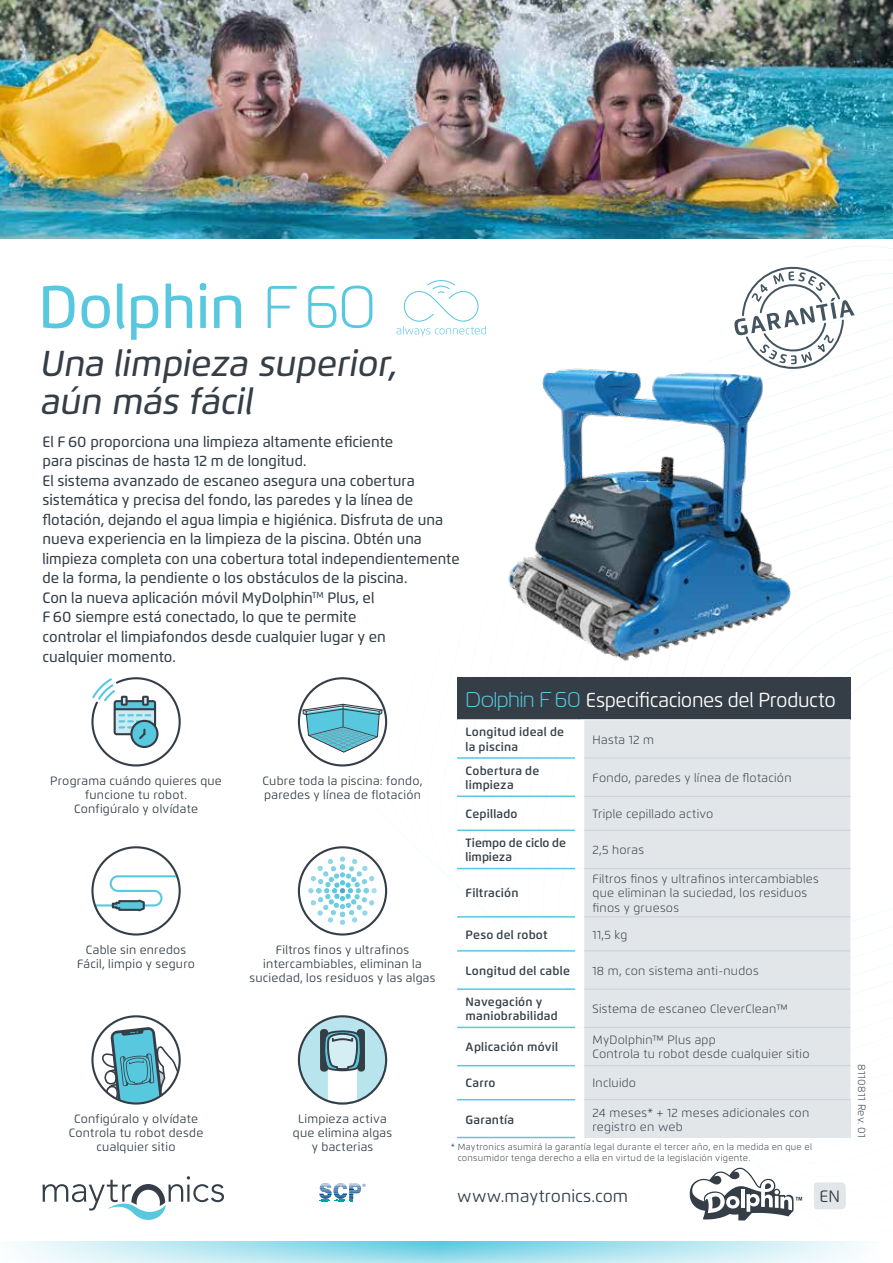
<style>
.page{position:relative;width:893px;height:1263px;background:#fff}
.page>*{position:absolute;margin:0;border:0;box-sizing:border-box;transform-origin:0 0}
.t1{font:500 60px "Flexo";letter-spacing:-.005em;color:#58c8df}
.t2{font:italic 500 36px/37.5px "Flexo";letter-spacing:-.005em;color:#353e47}
.t3{font:20.25px "Flexo";letter-spacing:-.015em;color:#fff;scale:.95 1}
.t4{font:16.95px "Flexo";letter-spacing:.005em;color:#353e47}
.t5{font:16.5px "Flexo";color:#353e47}
.t6{font:500 15px/19.5px "Flexo";color:#353e47}
.t7{font:12px/14.4px "Flexo";letter-spacing:.02em;color:#353e47;text-align:center}
.t8{font:300 12px/14.4px "Flexo";letter-spacing:.025em;color:#353e47}
.t9{font:600 12px/24px "Flexo";letter-spacing:.015em;color:#353e47}
.t10{font:600 12px "Flexo";letter-spacing:-.005em;color:#353e47}
.t11{font:300 10.5px "Flexo";letter-spacing:.035em;color:#353e47}
.t12{font:300 9px/10.8px "Flexo";letter-spacing:.03em;color:#353e47}
.s1{font-family:"Magistral";font-weight:300}
.s2{font-family:"Magistral";font-weight:300;font-size:21.3px;color:#58c8df}
</style>
<div class="page">
<svg style="left:387px;top:246px;width:506px;height:751px"></svg>
<svg style="left:16px;top:1241px;width:846px;height:22px;background:#b9e7f1"></svg>
<svg style="left:814px;top:1182px;width:32px;height:27px"></svg>
<svg style="left:43px;top:1176px;width:181px;height:44px"></svg>
<svg style="left:690px;top:1167px;width:112px;height:53px"></svg>
<svg style="left:396px;top:280px;width:90px;height:56px"></svg>
<img style="left:501px;top:361px;width:290px;height:309px">
<img style="left:0;top:0;width:893px;height:239px">
<hr style="left:457px;top:1137px;width:118px;height:1px;background:#58c8df">
<div style="left:457px;top:677px;width:393px;height:43px;background:#353e47"></div>
<div style="left:584px;top:720px;width:266px;height:379px;background:#e2e6e9"></div>
<div style="left:580px;top:1100px;width:270px;height:38px;background:#e2e6e9"></div>
<hr style="left:457px;top:757px;width:118px;height:2px;background:#58c8df">
<hr style="left:457px;top:795px;width:118px;height:2px;background:#58c8df">
<hr style="left:457px;top:829px;width:118px;height:2px;background:#58c8df">
<hr style="left:457px;top:868px;width:118px;height:1px;background:#58c8df">
<hr style="left:457px;top:916px;width:118px;height:1px;background:#58c8df">
<hr style="left:457px;top:950px;width:118px;height:1px;background:#58c8df">
<hr style="left:457px;top:988px;width:118px;height:2px;background:#58c8df">
<hr style="left:457px;top:1027px;width:118px;height:1px;background:#58c8df">
<hr style="left:457px;top:1065px;width:118px;height:1px;background:#58c8df">
<div style="left:575px;top:720px;width:9px;height:38px;background:#fff"></div>
<div style="left:575px;top:758px;width:9px;height:38px;background:#fff"></div>
<div style="left:575px;top:796px;width:9px;height:34px;background:#fff"></div>
<div style="left:575px;top:830px;width:9px;height:38px;background:#fff"></div>
<div style="left:575px;top:868px;width:9px;height:49px;background:#fff"></div>
<div style="left:575px;top:917px;width:9px;height:34px;background:#fff"></div>
<div style="left:575px;top:951px;width:9px;height:38px;background:#fff"></div>
<div style="left:575px;top:989px;width:9px;height:38px;background:#fff"></div>
<hr style="left:584px;top:758px;width:266px;height:1px;background:#cbd1d7">
<hr style="left:584px;top:796px;width:266px;height:1px;background:#cbd1d7">
<hr style="left:584px;top:830px;width:266px;height:1px;background:#cbd1d7">
<hr style="left:584px;top:868px;width:266px;height:1px;background:#cbd1d7">
<hr style="left:584px;top:916px;width:266px;height:1px;background:#cbd1d7">
<hr style="left:584px;top:950px;width:266px;height:1px;background:#cbd1d7">
<hr style="left:584px;top:989px;width:266px;height:1px;background:#cbd1d7">
<hr style="left:584px;top:1027px;width:266px;height:1px;background:#cbd1d7">
<hr style="left:584px;top:1065px;width:266px;height:1px;background:#cbd1d7">
<hr style="left:580px;top:719px;width:270px;height:1px;background:#fff">
<hr style="left:457px;top:719px;width:123px;height:1px;background:#fff">
<hr style="left:457px;top:1099px;width:118px;height:1px;background:#58c8df">
<div style="left:575px;top:1100px;width:9px;height:38px;background:#fff"></div>
<hr style="left:584px;top:1099px;width:266px;height:1px;background:#cbd1d7">
<svg style="left:91px;top:677px;width:90px;height:89px"></svg>
<svg style="left:298px;top:846px;width:89px;height:89px"></svg>
<svg style="left:91px;top:1015px;width:90px;height:89px"></svg>
<svg style="left:91px;top:846px;width:90px;height:89px"></svg>
<svg style="left:298px;top:677px;width:89px;height:89px"></svg>
<svg style="left:298px;top:1015px;width:89px;height:89px"></svg>
<svg style="left:319px;top:1183px;width:47px;height:19px"></svg>
<svg style="left:734px;top:267px;width:121px;height:102px"></svg>
<h1 class="t1" style="left:38px;top:270px;width:339px">Dolphin <span class="s1">F 60</span></h1>
<h2 class="t2" style="left:40px;top:344px;width:357px">Una limpieza superior, aún más fácil</h2>
<p class="t6" style="left:43px;top:432px;width:419px">El F 60 proporciona una limpieza altamente eficiente<br>para piscinas de hasta 12 m de longitud.<br>El sistema avanzado de escaneo asegura una cobertura sistemática y precisa del fondo, las paredes lay línea de flotación, dejando el agua limpia e higiénica. Disfruta de una nueva experiencia en la limpieza de la piscina. Obtén una limpieza completa con una cobertura total independientemente de la forma la, pendiente o los obstáculos de la piscina.<br>Con la nueva aplicación móvil MyDolphin<sup>TM</sup> Plus, el<br>F 60 siempre está conectado lo, que te permite<br>controlar el limpiafondos desde cualquier lugar y en<br>cualquier momento.</p>
<p class="t7" style="left:50px;top:773px;width:173px">Programa cuándo quieres que funcione tu robot.<br>Configúralo y olvídate</p>
<p class="t7" style="left:77px;top:942px;width:119px">Cable sin enredos<br>Fácil, limpio y seguro</p>
<p class="t7" style="left:69px;top:1111px;width:136px">Configúralo y olvídate<br>Controla tu robot desde cualquier sitio</p>
<p class="t7" style="left:263px;top:773px;width:161px;text-align:left">Cubre toda la piscina: fondo, paredes y línea de flotación</p>
<p class="t7" style="left:250px;top:942px;width:187px">Filtros finos y ultrafinos intercambiables, eliminan la suciedad, los residuos y las algas</p>
<p class="t7" style="left:293px;top:1111px;width:101px">Limpieza activa que elimina algas y bacterias</p>
<h3 class="t3" style="left:466px;top:688px;width:391px"><span class="s2">Dolphin F 60</span> Especificaciones del Producto</h3>
<p class="t9" style="left:466px;top:720px;width:100px">Longitud ideal de</p>
<p class="t8" style="left:592px;top:732px;width:63px">Hasta 12 m</p>
<p class="t9" style="left:466px;top:734px;width:75px">la piscina<br>Cobertura de</p>
<p class="t8" style="left:592px;top:770px;width:201px">Fondo, paredes y línea de flotación</p>
<p class="t9" style="left:466px;top:773px;width:50px">limpieza</p>
<p class="t9" style="left:466px;top:802px;width:54px">Cepillado</p>
<p class="t10" style="left:466px;top:835px;width:102px">Tiempo de ciclo de</p>
<p class="t10" style="left:466px;top:850px;width:48px">limpieza</p>
<p class="t9" style="left:466px;top:881px;width:54px">Filtración</p>
<p class="t9" style="left:466px;top:922px;width:84px">Peso del robot</p>
<p class="t9" style="left:466px;top:958px;width:106px">Longitud del cable</p>
<p class="t9" style="left:466px;top:989px;width:78px">Navegación y</p>
<p class="t9" style="left:466px;top:1004px;width:94px">maniobrabilidad</p>
<p class="t9" style="left:466px;top:1035px;width:94px">Aplicación móvil</p>
<p class="t9" style="left:466px;top:1071px;width:31px">Carro</p>
<p class="t9" style="left:466px;top:1108px;width:50px">Garantía</p>
<p class="t8" style="left:592px;top:807px;width:122px">Triple cepillado activo</p>
<p class="t8" style="left:592px;top:843px;width:53px">2,5 horas</p>
<p class="t8" style="left:592px;top:872px;width:228px">Filtros finos y ultrafinos intercambiables que eliminan la suciedad, los residuos finos y gruesos</p>
<p class="t8" style="left:592px;top:927px;width:36px">11,5 kg</p>
<p class="t8" style="left:592px;top:963px;width:168px">18 m, con sistema anti-nudos</p>
<p class="t8" style="left:592px;top:1002px;width:197px">Sistema de escaneo CleverClean™</p>
<p class="t8" style="left:592px;top:1033px;width:125px">MyDolphin™ Plus app</p>
<p class="t8" style="left:592px;top:1047px;width:218px">Controla tu robot desde cualquier sitio</p>
<p class="t8" style="left:592px;top:1076px;width:45px">Incluido</p>
<p class="t8" style="left:592px;top:1105px;width:218px">24 meses* + 12 meses adicionales con</p>
<p class="t8" style="left:592px;top:1119px;width:92px">registro en web</p>
<p class="t12" style="left:458px;top:1141px;width:356px;text-indent:-7px">* Maytronics asumirá la garantía legal durante el tercer año, en la medida en que el consumidor tenga derecho a ella en virtud de la legislación vigente.</p>
<p class="t4" style="left:457px;top:1185px;width:173px">www.maytronics.com</p>
<p class="t5" style="left:819px;top:1186px;width:22px">EN</p>
<p class="t11" style="left:868px;top:1064px;width:75px;rotate:90deg">8110811 Rev. 01</p>
</div>
